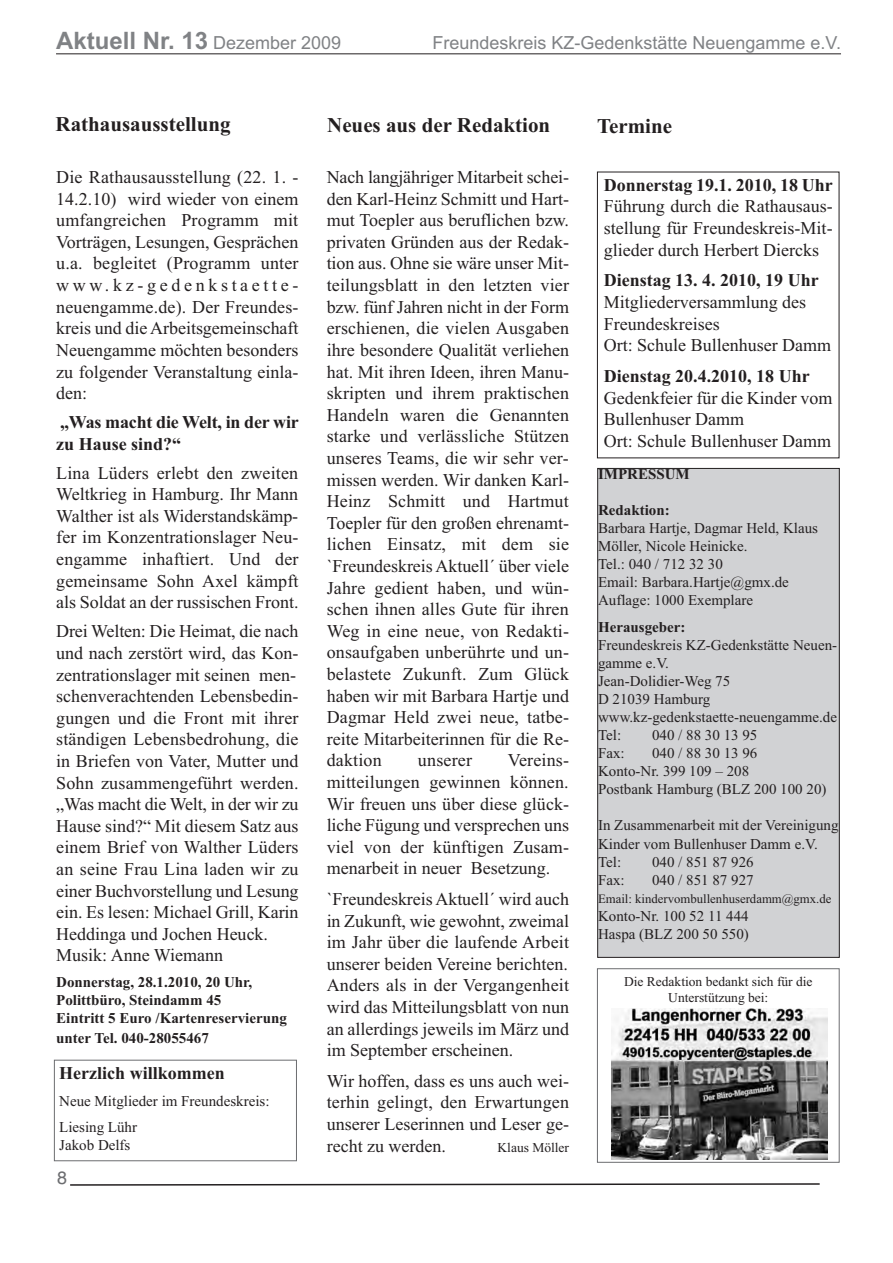
<style>
.page{position:relative;width:893px;height:1263px;background:#fff}
.page>*{position:absolute;margin:0;border:0;box-sizing:border-box;transform-origin:0 0}
.t1{font:700 24px "Arial";color:#808285}
.t2{font:700 21px "Times New Roman";color:#231f20}
.t3{font:18px/21.6px "Times New Roman";color:#231f20;text-align:justify}
.t4{font:700 18px/21.6px "Times New Roman";color:#231f20}
.t5{font:18px "Arial";color:#808285}
.t6{font:18px "Helvetica";color:#6c6d70}
.t7{font:15px/18px "Times New Roman";color:#231f20}
.t8{font:700 15px/18px "Times New Roman";color:#231f20}
.t9{font:13.5px/16.2px "Times New Roman";color:#231f20;text-align:center}
.t10{font:12.75px "Times New Roman";color:#231f20}
.s1{font-weight:400;font-size:18px}
</style>
<div class="page">
<hr style="left:56px;top:53px;width:785px;height:1px;background:#231f20">
<svg style="left:70px;top:1183px;width:750px;height:3px"></svg>
<div style="left:598px;top:468px;width:241px;height:489px;background:#d1d2d4"></div>
<div style="left:597px;top:468px;width:243px;height:490px;border:1px solid #231f20"></div>
<img style="left:611px;top:1008px;width:216px;height:152px">
<div style="left:597px;top:968px;width:243px;height:195px;border:1px solid #6c6d70"></div>
<div style="left:54px;top:1060px;width:243px;height:101px;border:1px solid #6c6d70"></div>
<h1 class="t1" style="left:56px;top:26px;width:287px">Aktuell Nr. 13 <span class="s1">Dezember 2009</span></h1>
<p class="t5" style="left:432px;top:32px;width:410px">Freundeskreis KZ-Gedenkstätte Neuengamme e.V.</p>
<p class="t2" style="left:56px;top:112px;width:177px">Rathausausstellung</p>
<p class="t3" style="left:56px;top:166px;width:244px">Die Rathausausstellung (22. 1. - 14.2.10) wird wieder von einem umfangreichen Programm mit Vorträgen, Lesungen, Gesprächen u.a. begleitet (Programm unter www.kz-gedenkstaette&shy;neuengamme.de). Der Freundes&shy;kreis und die Arbeitsgemeinschaft Neuengamme möchten besonders zu folgender Veranstaltung einla&shy;den:</p>
<p class="t4" style="left:56px;top:411px;width:244px">„Was macht die Welt, in der wir zu Hause sind?“</p>
<p class="t3" style="left:56px;top:462px;width:244px">Lina Lüders erlebt den zweiten Weltkrieg in Hamburg. Ihr Mann Walther ist als Widerstandskämp&shy;fer im Konzentrationslager Neu&shy;engamme inhaftiert. Und der gemeinsame Sohn Axel kämpft als Soldat an der russischen Front.</p>
<p class="t3" style="left:56px;top:620px;width:244px;text-align:left">Drei Welten: Die Heimat, die nach und nach zerstört wird, das Kon&shy;zentrationslager mit seinen men&shy;schenverachtenden Lebensbedin&shy;gungen und die Front mit ihrer ständigen Lebensbedrohung, die in Briefen von Vater, Mutter und<br>Sohn zusammengeführt werden. „Was macht die Welt, in der wir zu<br>Hause sind?“ Mit diesem Satz aus einem Brief von Walther Lüders an seine Frau Lina laden wir zu einer Buchvorstellung und Lesung ein. Es lesen: Michael Grill, Karin<br>Heddinga und Jochen Heuck.<br>Musik: Anne Wiemann</p>
<p class="t8" style="left:56px;top:972px;width:232px">Donnerstag, 28.1.2010, 20 Uhr,<br>Polittbüro, Steindamm 45<br>Eintritt 5 Euro /Kartenreservierung</p>
<p class="t8" style="left:56px;top:1029px;width:154px">unter Tel. 040-28055467</p>
<p class="t4" style="left:59px;top:1061px;width:167px">Herzlich willkommen</p>
<p class="t7" style="left:59px;top:1088px;width:212px;line-height:25.5px">Neue Mitglieder im Freundeskreis:<br>Liesing Lühr</p>
<p class="t7" style="left:59px;top:1135px;width:73px">Jakob Delfs</p>
<p class="t6" style="left:57px;top:1167px;width:12px">8</p>
<p class="t2" style="left:327px;top:112px;width:225px">Neues aus der Redaktion</p>
<p class="t3" style="left:327px;top:166px;width:244px">Nach langjähriger Mitarbeit schei&shy;den Karl-Heinz Schmitt und Hart&shy;mut Toepler aus beruflichen bzw. privaten Gründen aus der Redak&shy;tion aus. Ohne sie wäre unser Mit&shy;teilungsblatt in den letzten vier bzw. fünf Jahren nicht in der Form erschienen, die vielen Ausgaben ihre besondere Qualität verliehen hat. Mit ihren Ideen, ihren Manu&shy;skripten und ihrem praktischen Handeln waren die Genannten starke und verlässliche Stützen unseres Teams, die wir sehr ver&shy;missen werden. Wir danken Karl-Heinz Schmitt und Hartmut Toepler für den großen ehrenamt&shy;lichen Einsatz, mit dem sie `Freundeskreis Aktuell´ über viele Jahre gedient haben, und wün&shy;schen ihnen alles Gute für ihren Weg in eine neue, von Redakti&shy;onsaufgaben unberührte und un&shy;belastete Zukunft. Zum Glück haben wir mit Barbara Hartje und Dagmar Held zwei neue, tatbe&shy;reite Mitarbeiterinnen für die Re&shy;daktion</p>
<p class="t3" style="left:327px;top:749px;width:244px;text-indent:181px">Vereins&shy;mitteilungen gewinnen können.<br>Wir freuen uns über diese glück&shy;liche Fügung und versprechen uns viel von der künftigen Zusam&shy;menarbeit in neuer Besetzung.</p>
<p class="t3" style="left:327px;top:888px;width:244px">`Freundeskreis Aktuell´ wird auch in Zukunft, wie gewohnt, zweimal im Jahr über die laufende Arbeit unserer beiden Vereine berichten.<br>Anders als in der Vergangenheit wird das Mitteilungsblatt von nun an allerdings jeweils im März und im September erscheinen.</p>
<p class="t3" style="left:327px;top:1070px;width:244px">Wir hoffen, dass es uns auch wei&shy;terhin gelingt, den Erwartungen unserer Leserinnen und Leser ge&shy;recht zu werden.</p>
<p class="t3" style="left:418px;top:749px;width:56px">unserer</p>
<p class="t9" style="left:498px;top:1139px;width:73px">Klaus Möller</p>
<p class="t2" style="left:597px;top:113px;width:77px">Termine</p>
<p class="t4" style="left:604px;top:174px;width:230px">Donnerstag 19.1. 2010, 18 Uhr</p>
<p class="t3" style="left:604px;top:195px;width:230px">Führung durch die Rathausaus&shy;stellung für Freundeskreis-Mit&shy;glieder durch Herbert Diercks</p>
<p class="t4" style="left:604px;top:269px;width:216px">Dienstag 13. 4. 2010, 19 Uhr</p>
<p class="t3" style="left:604px;top:291px;width:229px;text-align:left">Mitgliederversammlung des<br>Freundeskreises<br>Ort: Schule Bullenhuser Damm</p>
<p class="t4" style="left:604px;top:365px;width:207px">Dienstag 20.4.2010, 18 Uhr</p>
<p class="t3" style="left:604px;top:387px;width:230px;text-align:left">Gedenkfeier für die Kinder vom<br>Bullenhuser Damm<br>Ort: Schule Bullenhuser Damm</p>
<p class="t8" style="left:598px;top:465px;width:93px">IMPRESSUM</p>
<p class="t8" style="left:598px;top:501px;width:73px">Redaktion:</p>
<p class="t7" style="left:598px;top:519px;width:221px">Barbara Hartje, Dagmar Held, Klaus<br>Möller, Nicole Heinicke.<br>Tel.: 040 / 712 32 30<br>Email: Barbara.Hartje@gmx.de<br>Auflage: 1000 Exemplare</p>
<p class="t8" style="left:598px;top:618px;width:89px">Herausgeber:</p>
<p class="t7" style="left:598px;top:636px;width:241px">Freundeskreis KZ-Gedenkstätte Neuen&shy;gamme e.V.<br>Jean-Dolidier-Weg 75<br>D 21039 Hamburg www.kz-gedenkstaette-neuengamme.de<br>Tel:</p>
<p class="t7" style="left:652px;top:726px;width:107px">040 / 88 30 13 95</p>
<p class="t7" style="left:598px;top:744px;width:230px;text-indent:54px">040 / 88 30 13 96<br>Konto-Nr. 399 109 – 208<br>Postbank Hamburg (BLZ 200 100 20)</p>
<p class="t7" style="left:598px;top:816px;width:242px">In Zusammenarbeit mit der Vereinigung<br>Kinder vom Bullenhuser Damm e.V.<br>Tel:</p>
<p class="t7" style="left:598px;top:744px;width:28px">Fax:</p>
<p class="t7" style="left:652px;top:852px;width:103px">040 / 851 87 926</p>
<p class="t7" style="left:598px;top:870px;width:28px">Fax:</p>
<p class="t7" style="left:652px;top:870px;width:103px">040 / 851 87 927</p>
<p class="t10" style="left:598px;top:891px;width:235px">Email: kindervombullenhuserdamm@gmx.de</p>
<p class="t7" style="left:598px;top:906px;width:152px">Konto-Nr. 100 52 11 444<br>Haspa (BLZ 200 50 550)</p>
<p class="t9" style="left:624px;top:973px;width:190px">Die Redaktion bedankt sich für die<br>Unterstützung bei:</p>
</div>
